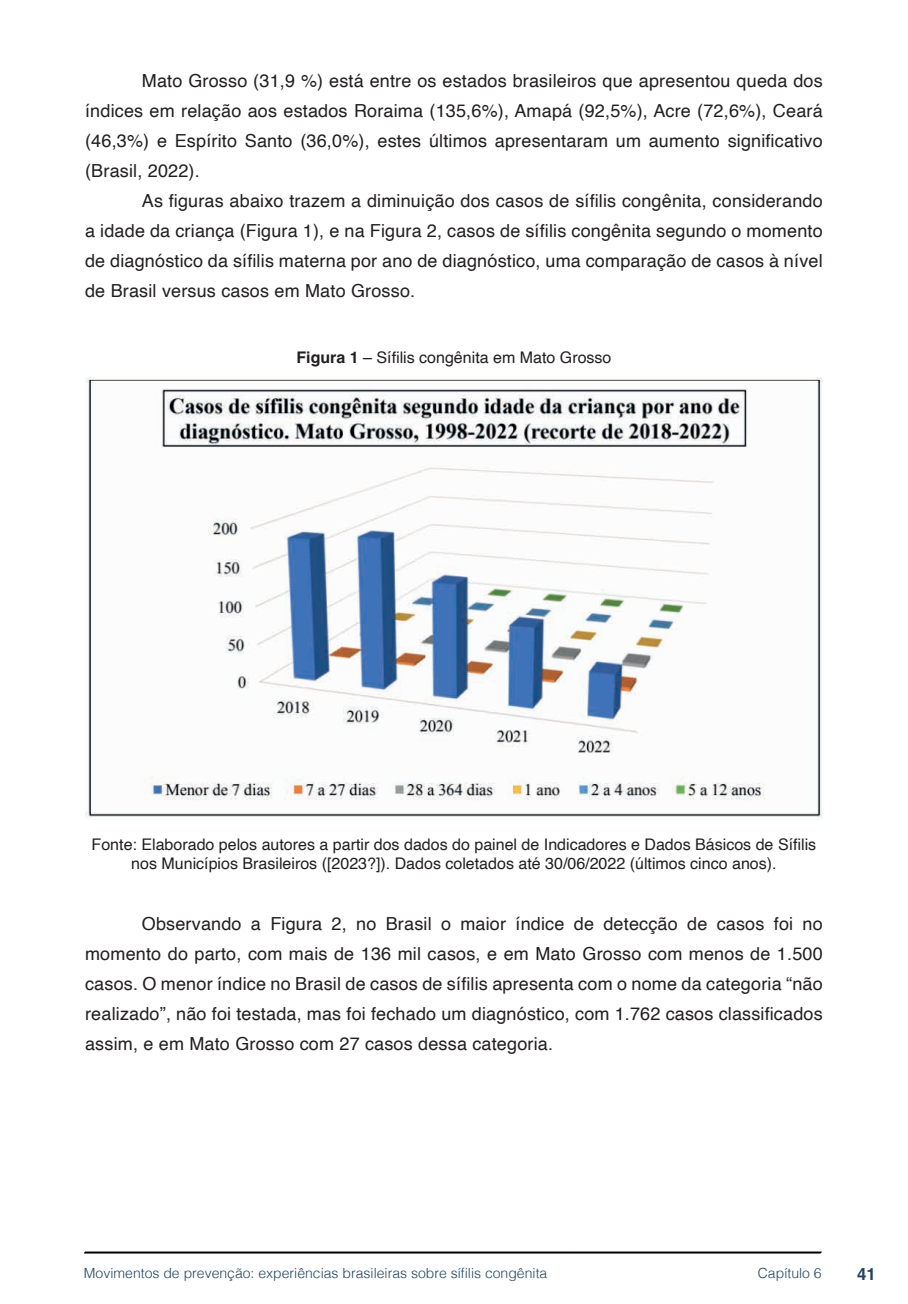
<style>
.page{position:relative;width:908px;height:1304px;background:#fff}
.page>*{position:absolute;margin:0;border:0;box-sizing:border-box;transform-origin:0 0}
.t1{font:18px/30px "Helvetica";letter-spacing:.01em;color:#231f20;text-align:justify}
.t2{font:700 16.8px "Helvetica";color:#23445f}
.t3{font:16px/19.2px "Helvetica";color:#231f20;text-align:center}
.t4{font:300 14px "Helvetica";color:#23445f}
.s1{font-weight:700}
</style>
<div class="page">
<svg style="left:84px;top:1251px;width:737px;height:3px;background:#515151"></svg>
<img style="left:85px;top:378px;width:737px;height:440px">
<p class="t1" style="left:85px;top:66px;width:738px;text-indent:57px">Mato Grosso (31,9 %) está entre os estados brasileiros que apresentou queda dos índices em relação aos estados Roraima (135,6%), Amapá (92,5%), Acre (72,6%), Ceará (46,3%) e Espírito Santo (36,0%), estes últimos apresentaram um aumento significativo (Brasil, 2022).</p>
<p class="t1" style="left:85px;top:186px;width:738px;text-indent:57px">As figuras abaixo trazem a diminuição dos casos de sífilis congênita, considerando a idade da criança (Figura 1), e na Figura 2, casos de sífilis congênita segundo o momento de diagnóstico da sífilis materna por ano de diagnóstico, uma comparação de casos à nível de Brasil versus casos em Mato Grosso.</p>
<p class="t3" style="left:296px;top:349px;width:316px"><span class="s1">Figura 1</span> – Sífilis congênita em Mato Grosso</p>
<p class="t3" style="left:92px;top:835px;width:725px">Fonte: Elaborado pelos autores a partir dos dados do painel de Indicadores e Dados Básicos de Sífilis nos Municípios Brasileiros ([2023?]). Dados coletados até 30/06/2022 (últimos cinco anos).</p>
<p class="t1" style="left:85px;top:909px;width:738px;text-indent:57px">Observando a Figura 2, no Brasil o maior índice de detecção de casos foi no momento do parto, com mais de 136 mil casos, e em Mato Grosso com menos de 1.500 casos. O menor índice no Brasil de casos de sífilis apresenta com o nome da categoria “não realizado”, não foi testada, mas foi fechado um diagnóstico, com 1.762 casos classificados assim, e em Mato Grosso com 27 casos dessa categoria.</p>
<p class="t4" style="left:84px;top:1261px;width:464px">Movimentos de prevenção: experiências brasileiras sobre sífilis congênita</p>
<p class="t4" style="left:757px;top:1261px;width:65px">Capítulo 6</p>
<p class="t2" style="left:856px;top:1264px;width:20px">41</p>
</div>
